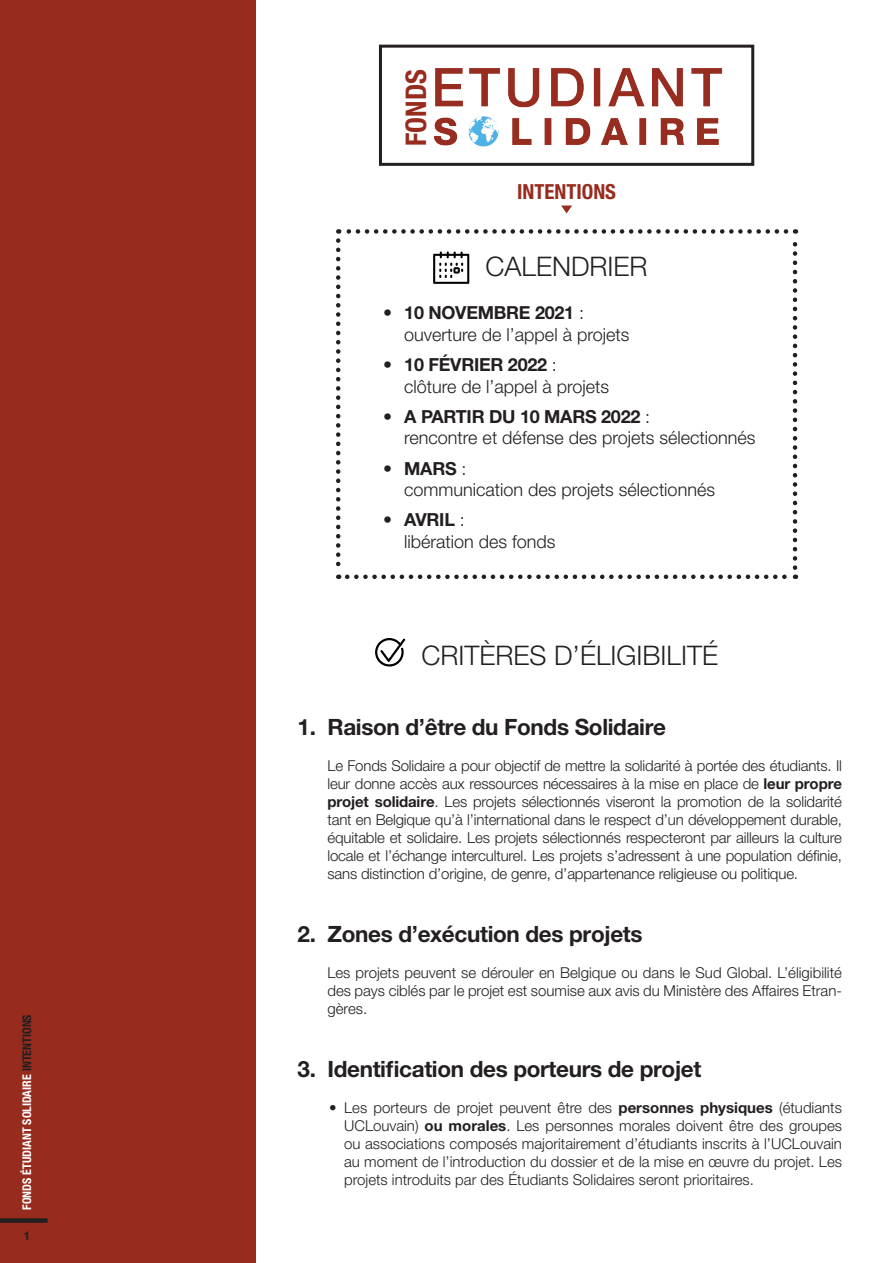
<style>
.page{position:relative;width:893px;height:1263px;background:#fff}
.page>*{position:absolute;margin:0;border:0;box-sizing:border-box;transform-origin:0 0}
.t1{font:700 condensed 28.5px "Helvetica Neue";color:#972b1e}
.t2{font:300 27px "Helvetica Neue LT Pro";color:#231f20}
.t3{font:300 27px "Helvetica Neue";color:#231f20}
.t4{font:700 22.5px "Helvetica Neue LT Pro";letter-spacing:-.015em;color:#231f20}
.t5{font:700 condensed 20.85px "Helvetica Neue";color:#972b1e}
.t6{font:300 18px/21.6px "Helvetica Neue";color:#231f20}
.t7{font:300 15px/18px "Helvetica Neue LT Pro";color:#231f20;text-align:justify}
.t8{font:700 condensed 12px "Helvetica Neue LT Pro";color:#fff}
.t9{font:700 12px "Helvetica Neue LT Pro";color:#231f20}
.s1{color:#231f20}
.s2{font-weight:700}
</style>
<div class="page">
<svg style="left:336px;top:241px;width:4px;height:338px"></svg>
<svg style="left:347px;top:574px;width:449px;height:5px"></svg>
<svg style="left:793px;top:229px;width:4px;height:339px"></svg>
<svg style="left:338px;top:229px;width:448px;height:5px"></svg>
<div style="left:0;top:0;width:255px;height:1263px;background:#972b1e"></div>
<div style="left:0;top:1218px;width:48px;height:5px;background:#231f20"></div>
<svg style="left:433px;top:251px;width:36px;height:33px"></svg>
<svg style="left:375px;top:638px;width:30px;height:28px"></svg>
<div style="left:379px;top:45px;width:375px;height:121px;border:3px solid #231f20"></div>
<svg style="left:561px;top:206px;width:11px;height:7px"></svg>
<img style="left:433px;top:68px;width:290px;height:79px">
<p class="t8" style="left:20px;top:1210px;width:197px;rotate:-90deg">FONDS ÉTUDIANT SOLIDAIRE <span class="s1">INTENTIONS</span></p>
<p class="t9" style="left:24px;top:1228px;width:8px">1</p>
<h1 class="t1" style="left:399px;top:146px;width:78px;rotate:-90deg">FONDS</h1>
<h3 class="t5" style="left:517px;top:179px;width:100px">INTENTIONS</h3>
<h2 class="t3" style="left:486px;top:250px;width:164px">CALENDRIER</h2>
<p class="t6" style="left:404px;top:302px;width:227px;text-indent:-21px">• <span class="s2">10 NOVEMBRE 2021</span> : ouverture de l’appel à projets</p>
<p class="t6" style="left:404px;top:353px;width:206px;text-indent:-21px">• <span class="s2">10 FÉVRIER 2022</span> : clôture de l’appel à projets</p>
<p class="t6" style="left:404px;top:405px;width:353px;text-indent:-21px">• <span class="s2">A PARTIR DU 10 MARS 2022</span> :<br>rencontre et défense des projets sélectionnés</p>
<p class="t6" style="left:404px;top:457px;width:312px;text-indent:-21px">• <span class="s2">MARS</span> :<br>communication des projets sélectionnés</p>
<p class="t6" style="left:404px;top:509px;width:153px;text-indent:-21px">• <span class="s2">AVRIL</span> :<br>libération des fonds</p>
<h2 class="t2" style="left:421px;top:639px;width:298px">CRITÈRES D’ÉLIGIBILITÉ</h2>
<h3 class="t4" style="left:298px;top:713px;width:370px">1. Raison d’être du Fonds Solidaire</h3>
<p class="t7" style="left:327px;top:757px;width:516px">Le Fonds Solidaire a pour objectif de mettre la solidarité à portée des étudiants. Il leur donne accès aux ressources nécessaires à la mise en place de <span class="s2">leur propre projet solidaire</span>. Les projets sélectionnés viseront la promotion de la solidarité tant en Belgique qu’à l’international dans le respect d’un développement durable, équitable et solidaire. Les projets sélectionnés respecteront par ailleurs la culture locale et l’échange interculturel. Les projets s’adressent à une population définie, sans distinction d’origine, de genre, d’appartenance religieuse ou politique.</p>
<h3 class="t4" style="left:298px;top:920px;width:346px">2. Zones d’exécution des projets</h3>
<p class="t7" style="left:327px;top:964px;width:516px">Les projets peuvent se dérouler en Belgique ou dans le Sud Global. L’éligibilité des pays ciblés par le projet est soumise aux avis du Ministère des Affaires Etran&shy;gères.</p>
<h3 class="t4" style="left:298px;top:1055px;width:405px">3. Identification des porteurs de projet</h3>
<p class="t7" style="left:344px;top:1099px;width:499px;text-indent:-15px">• Les porteurs de projet peuvent être des <span class="s2">personnes physiques</span> (étudiants UCLouvain) <span class="s2">ou morales</span>. Les personnes morales doivent être des groupes ou associations composés majoritairement d’étudiants inscrits à l’UCLouvain au moment de l’introduction du dossier et de la mise en œuvre du projet. Les projets introduits par des Étudiants Solidaires seront prioritaires.</p>
</div>
